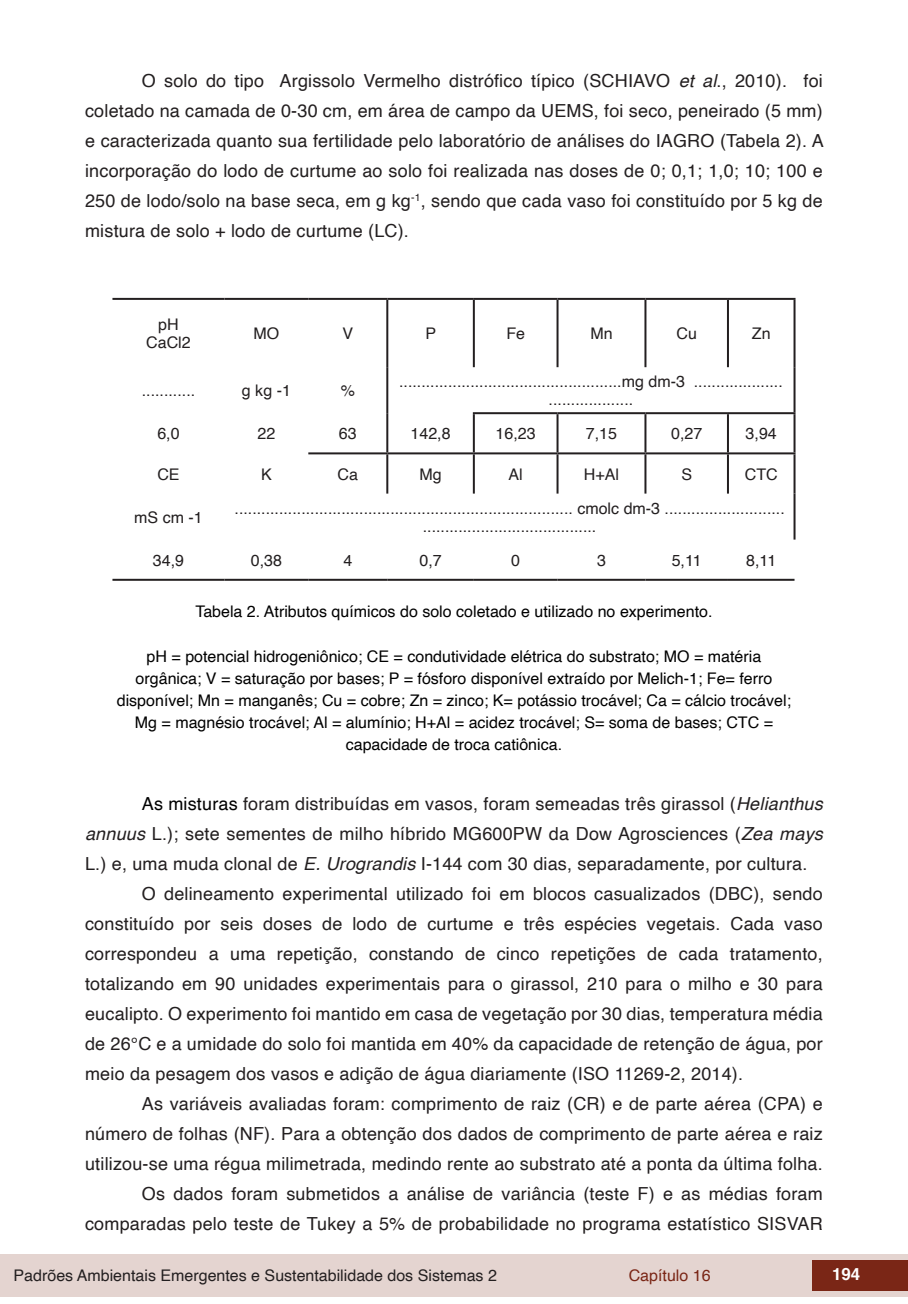
<style>
.page{position:relative;width:908px;height:1304px;background:#fff}
.page>*{position:absolute;margin:0;border:0;box-sizing:border-box;transform-origin:0 0}
.txt{font:18px/30px "Helvetica";letter-spacing:.01em;color:#231f20;text-align:justify}
.t1{font:700 16.8px "Helvetica";color:#fff}
.tab_txt_centro{font:16px/18px "Helvetica";color:#231f20;text-align:center}
.info_tab_graf_imag{font:16px/22px "Helvetica";color:#000;text-align:center}
.t2{font:16px "Helvetica";color:#7a2616}
.s1{font-style:italic}
.s2{color:#000}
</style>
<div class="page">
<div style="left:0;top:1254px;width:906px;height:43px;background:#e4d4d0"></div>
<div style="left:812px;top:1261px;width:95px;height:30px;background:#7a2616"></div>
<hr style="left:386px;top:300px;width:2px;height:67px;background:#231f20">
<hr style="left:472px;top:300px;width:2px;height:67px;background:#231f20">
<hr style="left:556px;top:300px;width:2px;height:67px;background:#231f20">
<hr style="left:644px;top:300px;width:2px;height:67px;background:#231f20">
<hr style="left:726px;top:300px;width:2px;height:67px;background:#231f20">
<hr style="left:793px;top:300px;width:2px;height:67px;background:#231f20">
<hr style="left:386px;top:367px;width:2px;height:46px;background:#231f20">
<hr style="left:793px;top:367px;width:2px;height:45px;background:#231f20">
<hr style="left:386px;top:413px;width:2px;height:39px;background:#231f20">
<hr style="left:472px;top:412px;width:85px;height:2px;background:#231f20">
<hr style="left:472px;top:414px;width:2px;height:38px;background:#231f20">
<hr style="left:557px;top:412px;width:88px;height:2px;background:#231f20">
<hr style="left:556px;top:414px;width:2px;height:38px;background:#231f20">
<hr style="left:645px;top:412px;width:82px;height:2px;background:#231f20">
<hr style="left:644px;top:414px;width:2px;height:38px;background:#231f20">
<hr style="left:727px;top:412px;width:68px;height:2px;background:#231f20">
<hr style="left:726px;top:414px;width:2px;height:38px;background:#231f20">
<hr style="left:793px;top:414px;width:2px;height:38px;background:#231f20">
<hr style="left:386px;top:454px;width:2px;height:40px;background:#231f20">
<hr style="left:472px;top:454px;width:2px;height:40px;background:#231f20">
<hr style="left:556px;top:454px;width:2px;height:40px;background:#231f20">
<hr style="left:644px;top:454px;width:2px;height:40px;background:#231f20">
<hr style="left:726px;top:454px;width:2px;height:40px;background:#231f20">
<hr style="left:793px;top:454px;width:2px;height:40px;background:#231f20">
<hr style="left:793px;top:494px;width:2px;height:46px;background:#231f20">
<hr style="left:112px;top:298px;width:112px;height:2px;background:#231f20">
<hr style="left:224px;top:298px;width:84px;height:2px;background:#231f20">
<hr style="left:308px;top:298px;width:79px;height:2px;background:#231f20">
<hr style="left:387px;top:298px;width:86px;height:2px;background:#231f20">
<hr style="left:473px;top:298px;width:84px;height:2px;background:#231f20">
<hr style="left:557px;top:298px;width:88px;height:2px;background:#231f20">
<hr style="left:645px;top:298px;width:82px;height:2px;background:#231f20">
<hr style="left:727px;top:298px;width:68px;height:2px;background:#231f20">
<hr style="left:308px;top:452px;width:79px;height:2px;background:#231f20">
<hr style="left:387px;top:452px;width:86px;height:2px;background:#231f20">
<hr style="left:473px;top:452px;width:84px;height:2px;background:#231f20">
<hr style="left:557px;top:452px;width:88px;height:2px;background:#231f20">
<hr style="left:645px;top:452px;width:82px;height:2px;background:#231f20">
<hr style="left:727px;top:452px;width:68px;height:2px;background:#231f20">
<hr style="left:112px;top:579px;width:112px;height:2px;background:#231f20">
<hr style="left:224px;top:579px;width:84px;height:2px;background:#231f20">
<hr style="left:308px;top:579px;width:79px;height:2px;background:#231f20">
<hr style="left:387px;top:579px;width:86px;height:2px;background:#231f20">
<hr style="left:473px;top:579px;width:84px;height:2px;background:#231f20">
<hr style="left:557px;top:579px;width:88px;height:2px;background:#231f20">
<hr style="left:645px;top:579px;width:82px;height:2px;background:#231f20">
<hr style="left:727px;top:579px;width:67px;height:2px;background:#231f20">
<p class="txt" style="left:85px;top:66px;width:739px;text-indent:57px">O solo do tipo Argissolo Vermelho distrófico típico (SCHIAVO <span class="s1">et al</span>., 2010). foi coletado na camada de 0-30 cm, em área de campo da UEMS, foi seco, peneirado (5 mm) e caracterizada quanto sua fertilidade pelo laboratório de análises do IAGRO (Tabela 2). A incorporação do lodo de curtume ao solo foi realizada nas doses de 0; 0,1; 1,0; 10; 100 e 250 de lodo/solo na base seca, em g kg<sup>-1</sup>, sendo que cada vaso foi constituído por 5 kg de mistura de solo + lodo de curtume (LC).</p>
<p class="tab_txt_centro" style="left:158px;top:316px;width:22px">pH</p>
<p class="tab_txt_centro" style="left:146px;top:334px;width:46px">CaCl2</p>
<p class="tab_txt_centro" style="left:253px;top:325px;width:27px">MO</p>
<p class="tab_txt_centro" style="left:342px;top:325px;width:12px">V</p>
<p class="tab_txt_centro" style="left:425px;top:325px;width:12px">P</p>
<p class="tab_txt_centro" style="left:506px;top:325px;width:20px">Fe</p>
<p class="tab_txt_centro" style="left:590px;top:325px;width:24px">Mn</p>
<p class="tab_txt_centro" style="left:676px;top:325px;width:22px">Cu</p>
<p class="tab_txt_centro" style="left:751px;top:325px;width:20px">Zn</p>
<p class="tab_txt_centro" style="left:142px;top:382px;width:55px">............</p>
<p class="tab_txt_centro" style="left:242px;top:382px;width:50px">g kg -1</p>
<p class="tab_txt_centro" style="left:340px;top:382px;width:16px">%</p>
<p class="tab_txt_centro" style="left:399px;top:373px;width:385px">..................................................mg dm-3 .................... ...................</p>
<p class="tab_txt_centro" style="left:157px;top:425px;width:24px">6,0</p>
<p class="tab_txt_centro" style="left:257px;top:425px;width:19px">22</p>
<p class="tab_txt_centro" style="left:339px;top:425px;width:19px">63</p>
<p class="tab_txt_centro" style="left:410px;top:425px;width:42px">142,8</p>
<p class="tab_txt_centro" style="left:495px;top:425px;width:42px">16,23</p>
<p class="tab_txt_centro" style="left:585px;top:425px;width:33px">7,15</p>
<p class="tab_txt_centro" style="left:670px;top:425px;width:33px">0,27</p>
<p class="tab_txt_centro" style="left:745px;top:425px;width:33px">3,94</p>
<p class="tab_txt_centro" style="left:157px;top:465px;width:24px">CE</p>
<p class="tab_txt_centro" style="left:261px;top:465px;width:12px">K</p>
<p class="tab_txt_centro" style="left:337px;top:465px;width:22px">Ca</p>
<p class="tab_txt_centro" style="left:419px;top:465px;width:24px">Mg</p>
<p class="tab_txt_centro" style="left:508px;top:465px;width:16px">Al</p>
<p class="tab_txt_centro" style="left:583px;top:465px;width:37px">H+Al</p>
<p class="tab_txt_centro" style="left:681px;top:465px;width:12px">S</p>
<p class="tab_txt_centro" style="left:744px;top:465px;width:34px">CTC</p>
<p class="tab_txt_centro" style="left:134px;top:508px;width:70px">mS cm -1</p>
<p class="tab_txt_centro" style="left:234px;top:499px;width:551px">............................................................................ cmolc dm-3 ........................... .......................................</p>
<p class="tab_txt_centro" style="left:153px;top:552px;width:33px">34,9</p>
<p class="tab_txt_centro" style="left:251px;top:552px;width:33px">0,38</p>
<p class="tab_txt_centro" style="left:343px;top:552px;width:10px">4</p>
<p class="tab_txt_centro" style="left:419px;top:552px;width:24px">0,7</p>
<p class="tab_txt_centro" style="left:511px;top:552px;width:10px">0</p>
<p class="tab_txt_centro" style="left:596px;top:552px;width:10px">3</p>
<p class="tab_txt_centro" style="left:671px;top:552px;width:31px">5,11</p>
<p class="tab_txt_centro" style="left:746px;top:552px;width:31px">8,11</p>
<p class="info_tab_graf_imag" style="left:195px;top:601px;width:518px">Tabela 2. Atributos químicos do solo coletado e utilizado no experimento.</p>
<p class="info_tab_graf_imag" style="left:117px;top:646px;width:675px">pH = potencial hidrogeniônico; CE = condutividade elétrica do substrato; MO = matéria orgânica; V = saturação por bases; P = fósforo disponível extraído por Melich-1; Fe= ferro disponível; Mn = manganês; Cu = cobre; Zn = zinco; K= potássio trocável; Ca = cálcio trocável; Mg = magnésio trocável; Al = alumínio; H+Al = acidez trocável; S= soma de bases; CTC = capacidade de troca catiônica.</p>
<p class="txt" style="left:85px;top:789px;width:739px;text-indent:57px"><span class="s2">As misturas</span> foram distribuídas em vasos, foram semeadas três girassol (<span class="s1">Helianthus annuus</span> L.); sete sementes de milho híbrido MG600PW da Dow Agrosciences (<span class="s1">Zea mays </span>L.) e, uma muda clonal de <span class="s1">E. Urograndis</span> I-144 com 30 dias, separadamente, por cultura.</p>
<p class="txt" style="left:85px;top:879px;width:738px;text-indent:57px">O delineamento experimental utilizado foi em blocos casualizados (DBC), sendo constituído por seis doses de lodo de curtume e três espécies vegetais. Cada vaso correspondeu a uma repetição, constando de cinco repetições de cada tratamento, totalizando em 90 unidades experimentais para o girassol, 210 para o milho e 30 para eucalipto. O experimento foi mantido em casa de vegetação por 30 dias, temperatura média de 26°C e a umidade do solo foi mantida em 40% da capacidade de retenção de água, por meio da pesagem dos vasos e adição de água diariamente (ISO 11269-2, 2014).</p>
<p class="txt" style="left:85px;top:1089px;width:738px;text-indent:57px">As variáveis avaliadas foram: comprimento de raiz (CR) e de parte aérea (CPA) e número de folhas (NF). Para a obtenção dos dados de comprimento de parte aérea e raiz utilizou-se uma régua milimetrada, medindo rente ao substrato até a ponta da última folha.</p>
<p class="txt" style="left:85px;top:1179px;width:738px;text-align:right">Os dados foram submetidos a análise de variância (teste F) e as médias foram comparadas pelo teste de Tukey a 5% de probabilidade no programa estatístico SISVAR</p>
<p class="tab_txt_centro" style="left:14px;top:1267px;width:484px">Padrões Ambientais Emergentes e Sustentabilidade dos Sistemas 2</p>
<p class="t2" style="left:628px;top:1263px;width:83px">Capítulo 16</p>
<p class="t1" style="left:831px;top:1261px;width:30px">194</p>
</div>
